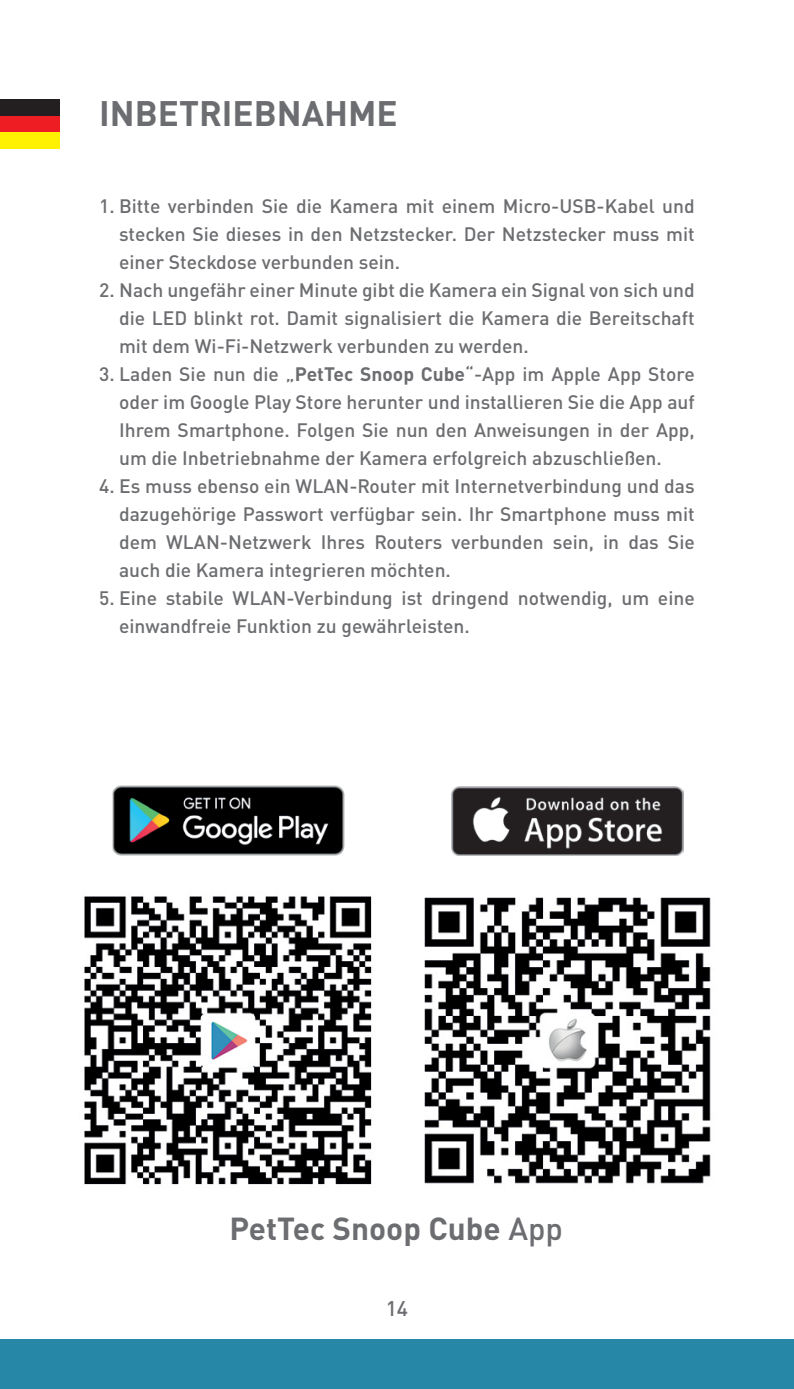
<style>
.page{position:relative;width:794px;height:1389px;background:#fff}
.page>*{position:absolute;margin:0;border:0;box-sizing:border-box;transform-origin:0 0}
.t1{font:700 35px "DIN Pro";color:#6c6d70}
.t2{font:700 31.5px "DIN Pro";color:#6c6d70}
.t3{font:500 21px "DIN Pro";color:#6c6d70}
.t4{font:500 19.25px/28px "DIN Pro";color:#6c6d70;text-align:justify}
.s1{font-weight:700}
.s2{font-weight:500}
</style>
<div class="page">
<div style="left:0;top:1339px;width:794px;height:50px;background:#2787a6"></div>
<div style="left:0;top:99px;width:60px;height:17px;background:#231f20"></div>
<div style="left:0;top:116px;width:60px;height:16px;background:#ee1d23"></div>
<div style="left:0;top:132px;width:60px;height:17px;background:#fff101"></div>
<img style="left:112px;top:785px;width:232px;height:71px">
<img style="left:84px;top:896px;width:288px;height:289px">
<img style="left:451px;top:786px;width:232px;height:69px">
<img style="left:424px;top:897px;width:287px;height:287px">
<h1 class="t1" style="left:99px;top:84px;width:300px">INBETRIEBNAHME</h1>
<p class="t4" style="left:119px;top:190px;width:577px;text-indent:-20px">1. Bitte verbinden Sie die Kamera mit einem Micro-USB-Kabel und stecken Sie dieses in den Netzstecker. Der Netzstecker muss mit einer Steckdose verbunden sein.</p>
<p class="t4" style="left:119px;top:274px;width:577px;text-indent:-20px">2. Nach ungefähr einer Minute gibt die Kamera ein Signal von sich und die LED blinkt rot. Damit signalisiert die Kamera die Bereitschaft mit dem Wi-Fi-Netzwerk verbunden zu werden.</p>
<p class="t4" style="left:119px;top:358px;width:577px;text-indent:-20px">3. Laden Sie nun die „<span class="s1">PetTec Snoop Cube</span>“-App im Apple App Store oder im Google Play Store herunter und installieren Sie die App auf Ihrem Smartphone. Folgen Sie nun den Anweisungen in der App, um die Inbetriebnahme der Kamera erfolgreich abzuschließen.</p>
<p class="t4" style="left:119px;top:470px;width:577px;text-indent:-20px">4. Es muss ebenso ein WLAN-Router mit Internetverbindung und das dazugehörige Passwort verfügbar sein. Ihr Smartphone muss mit dem WLAN-Netzwerk Ihres Routers verbunden sein, in das Sie auch die Kamera integrieren möchten.</p>
<p class="t4" style="left:119px;top:582px;width:577px;text-indent:-20px">5. Eine stabile WLAN-Verbindung ist dringend notwendig, um eine einwandfreie Funktion zu gewährleisten.</p>
<h2 class="t2" style="left:229px;top:1203px;width:335px">PetTec Snoop Cube <span class="s2">App</span></h2>
<p class="t3" style="left:386px;top:1291px;width:24px">14</p>
</div>
